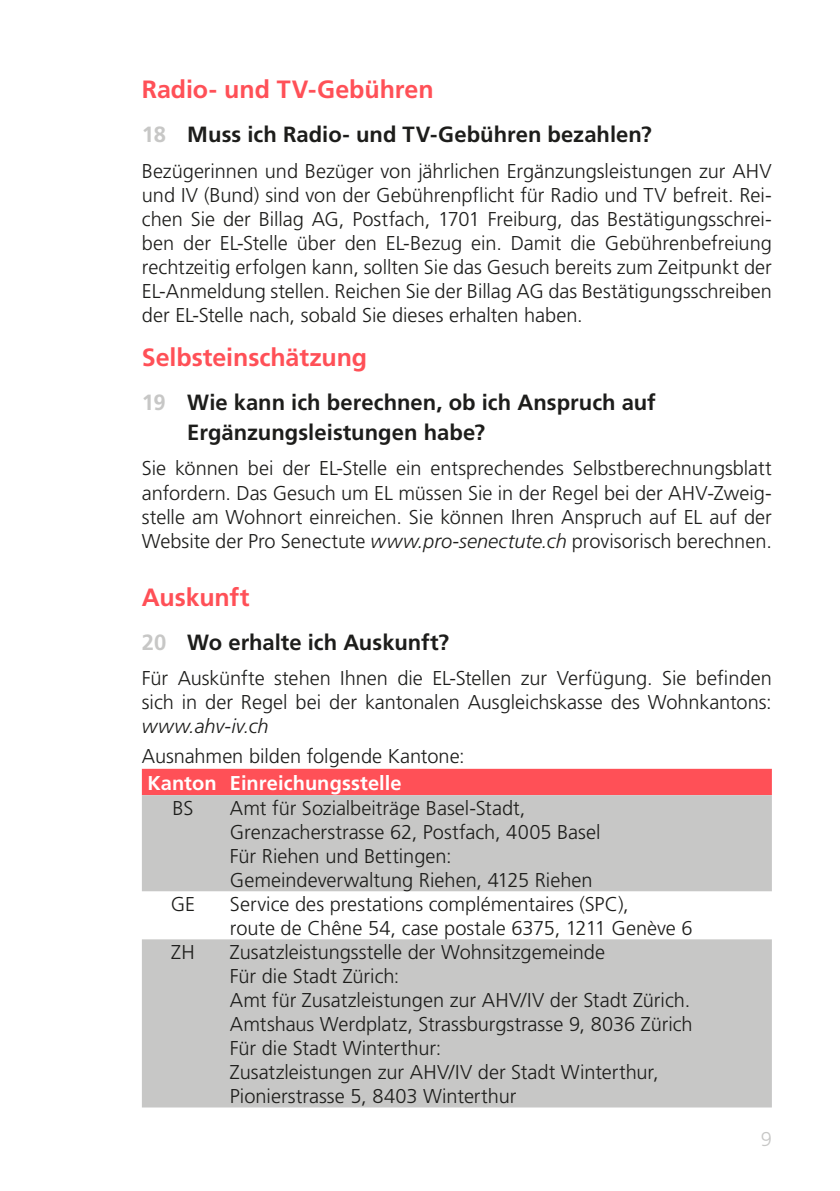
<style>
.page{position:relative;width:840px;height:1191px;background:#fff}
.page>*{position:absolute;margin:0;border:0;box-sizing:border-box;transform-origin:0 0}
.Texttitel{font:700 25px "Frutiger LT Std";letter-spacing:-.005em;color:#ff5057}
.t1{font:700 22px/30px "Frutiger LT Std";color:#1d1d1b}
.Grundtext{font:300 20px/24px "Frutiger LT Std";color:#1d1d1b}
.Text_vor_Aufzählung{font:300 20px/24px "Frutiger LT Std";letter-spacing:-.005em;color:#1d1d1b;text-align:justify}
.Tabellen_Text_Weiss{font:700 20px "Frutiger LT Std";letter-spacing:.005em;color:#fff}
.t2{font:300 20px "Frutiger LT Std";color:#c7c7c6}
.s1{color:#c7c7c6}
.s2{font-style:italic}
</style>
<div class="page">
<div style="left:142px;top:769px;width:629px;height:26px;background:#ff5057"></div>
<svg style="left:142px;top:795px;width:629px;height:312px;fill:#c7c7c6"></svg>
<p class="Texttitel" style="left:142px;top:75px;width:293px">Radio- und TV-Gebühren</p>
<p class="t1" style="left:142px;top:120px;width:511px"><span class="s1">18</span> Muss ich Radio- und TV-Gebühren bezahlen?</p>
<p class="Grundtext" style="left:142px;top:159px;width:631px;text-align:justify">Bezügerinnen und Bezüger von jährlichen Ergänzungsleistungen zur AHV und IV (Bund) sind von der Gebührenpflicht für Radio und TV befreit. Rei&shy;chen Sie der Billag AG, Postfach, 1701 Freiburg, das Bestätigungsschrei&shy;ben der EL-Stelle über den EL-Bezug ein. Damit die Gebührenbefreiung rechtzeitig erfolgen kann, sollten Sie das Gesuch bereits zum Zeitpunkt der EL-Anmeldung stellen. Reichen Sie der Billag AG das Bestätigungsschreiben der EL-Stelle nach, sobald Sie dieses erhalten haben.</p>
<p class="Texttitel" style="left:142px;top:342px;width:227px">Selbsteinschätzung</p>
<p class="t1" style="left:187px;top:387px;width:470px;text-indent:-45px"><span class="s1">19</span> Wie kann ich berechnen, ob ich Anspruch auf<br>Ergänzungsleistungen habe?</p>
<p class="Grundtext" style="left:142px;top:457px;width:631px;text-align:justify">Sie können bei der EL-Stelle ein entsprechendes Selbstberechnungsblatt anfordern. Das Gesuch um EL müssen Sie in der Regel bei der AHV-Zweig&shy;stelle am Wohnort einreichen. Sie können Ihren Anspruch auf EL auf der Website der Pro Senectute <span class="s2">www.pro-senectute.ch</span> provisorisch berechnen.</p>
<p class="Texttitel" style="left:142px;top:582px;width:109px">Auskunft</p>
<p class="t1" style="left:142px;top:627px;width:309px"><span class="s1">20</span> Wo erhalte ich Auskunft?</p>
<p class="Text_vor_Aufzählung" style="left:142px;top:667px;width:631px">Für Auskünfte stehen Ihnen die EL-Stellen zur Verfügung. Sie befinden sich in der Regel bei der kantonalen Ausgleichskasse des Wohnkantons: <span class="s2">www.ahv-iv.ch</span></p>
<p class="Text_vor_Aufzählung" style="left:142px;top:744px;width:324px">Ausnahmen bilden folgende Kantone:</p>
<p class="Tabellen_Text_Weiss" style="left:147px;top:770px;width:71px">Kanton</p>
<p class="Tabellen_Text_Weiss" style="left:230px;top:770px;width:173px">Einreichungsstelle</p>
<p class="Grundtext" style="left:172px;top:796px;width:22px">BS</p>
<p class="Grundtext" style="left:230px;top:796px;width:372px">Amt für Sozialbeiträge Basel-Stadt, Grenzacherstrasse 62, Postfach, 4005 Basel Für Riehen und Bettingen:<br>Gemeindeverwaltung Riehen, 4125 Riehen</p>
<p class="Grundtext" style="left:171px;top:892px;width:26px">GE</p>
<p class="Grundtext" style="left:230px;top:892px;width:464px">Service des prestations complémentaires (SPC),<br>route de Chêne 54, case postale 6375, 1211 Genève 6</p>
<p class="Grundtext" style="left:171px;top:940px;width:25px">ZH</p>
<p class="Grundtext" style="left:230px;top:940px;width:464px">Zusatzleistungsstelle der Wohnsitzgemeinde<br>Für die Stadt Zürich:<br>Amt für Zusatzleistungen zur AHV/IV der Stadt Zürich.<br>Amtshaus Werdplatz, Strassburgstrasse 9, 8036 Zürich Für die Stadt Winterthur:<br>Zusatzleistungen zur AHV/IV der Stadt Winterthur, Pionierstrasse 5, 8403 Winterthur</p>
<p class="t2" style="left:760px;top:1127px;width:13px">9</p>
</div>
